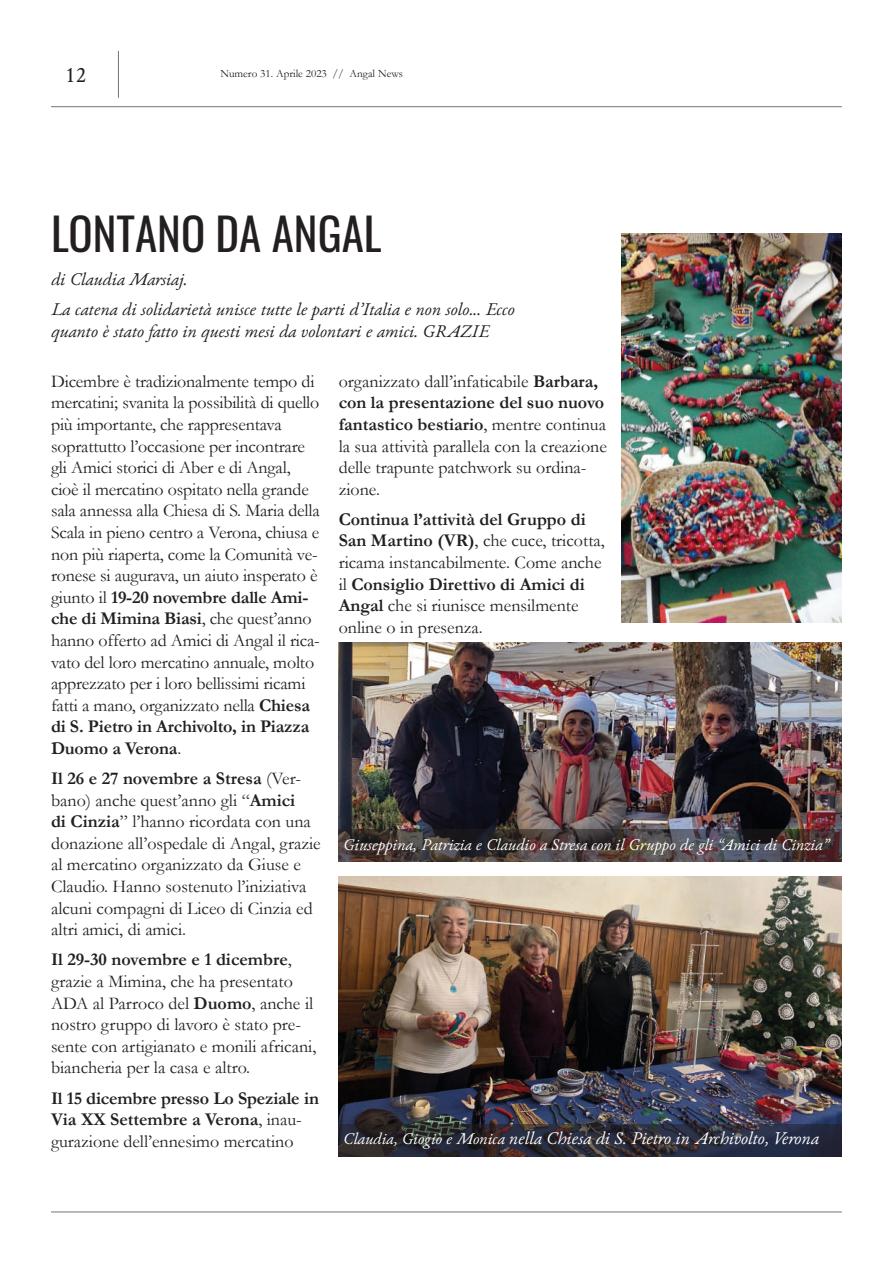
<style>
.page{position:relative;width:893px;height:1263px;background:#fff}
.page>*{position:absolute;margin:0;border:0;box-sizing:border-box;transform-origin:0 0}
.t1{font:45px "Oswald";color:#231f20}
.t2{font:22.5px "Crimson Text";color:#231f20}
.t3{font:18px/21.6px "Garamond";color:#231f20}
.t4{font:italic 18px/30.2px "EB Garamond 12";color:#231f20}
.t5{font:700 18px/21.6px "Garamond";letter-spacing:-.01em;color:#231f20}
.t6{font:italic 18px "EB Garamond 12";color:#fff}
.t7{font:italic 16.5px "EB Garamond 12";color:#fff}
.t8{font:11.25px "Garamond";color:#231f20}
.s1{font-weight:700}
.s2{font-weight:400}
.s3{font-size:16.5px}
</style>
<div class="page">
<hr style="left:51px;top:106px;width:791px;height:1px;background:#747373">
<hr style="left:118px;top:51px;width:1px;height:47px;background:#747373">
<hr style="left:51px;top:1211px;width:791px;height:1px;background:#747373">
<img style="left:621px;top:233px;width:221px;height:390px">
<img style="left:339px;top:876px;width:503px;height:248px">
<img style="left:339px;top:642px;width:503px;height:188px">
<svg style="left:339px;top:830px;width:503px;height:32px;background:#463c3d"></svg>
<svg style="left:339px;top:1124px;width:503px;height:32px;background:#2b2b37"></svg>
<p class="t2" style="left:65px;top:60px;width:23px">12</p>
<p class="t8" style="left:220px;top:66px;width:184px">Numero 31. Aprile 2023 // Angal News</p>
<h1 class="t1" style="left:51px;top:194px;width:332px">LONTANO DA ANGAL</h1>
<p class="t4" style="left:51px;top:263px;width:465px">di Claudia Marsiaj.<br>La catena di solidarietà unisce tutte le parti d’Italia e non solo... Ecco</p>
<p class="t4" style="left:51px;top:315px;width:440px">quanto è stato fatto in questi mesi da volontari e amici. GRAZIE</p>
<p class="t3" style="left:51px;top:370px;width:270px">Dicembre è tradizionalmente tempo di mercatini; svanita la possibilità di quello più importante, che rappresentava soprattutto l’occasione per incontrare gli Amici storici di Aber e di Angal, cioè il mercatino ospitato nella grande sala annessa alla Chiesa di S. Maria della Scala in pieno centro a Verona, chiusa e non più riaperta, come la Comunità ve&shy;ronese si augurava, un aiuto insperato è giunto il <span class="s1">19-20 novembre dalle Ami&shy;che di Mimina Biasi</span>, che quest’anno hanno offerto ad Amici di Angal il rica&shy;vato del loro mercatino annuale, molto apprezzato per i loro bellissimi ricami fatti a mano, organizzato nella <span class="s1">Chiesa di S. Pietro in Archivolto, in Piazza Duomo a Verona</span>.</p>
<p class="t3" style="left:51px;top:767px;width:271px"><span class="s1">Il 26 e 27 novembre a Stresa</span> (Ver&shy;bano) anche quest’anno gli “<span class="s1">Amici<br>di Cinzia</span>” l’hanno ricordata con una donazione all’ospedale di Angal, grazie al mercatino organizzato da Giuse e Claudio. Hanno sostenuto l’iniziativa alcuni compagni di Liceo di Cinzia ed altri amici, di amici.</p>
<p class="t3" style="left:51px;top:948px;width:267px"><span class="s1">Il 29-30 novembre e 1 dicembre</span>, grazie a Mimina, che ha presentato ADA al Parroco del <span class="s1">Duomo</span>, anche il nostro gruppo di lavoro è stato pre&shy;sente con artigianato e monili africani, biancheria per la casa e altro.</p>
<p class="t5" style="left:51px;top:1087px;width:269px">Il 15 dicembre presso Lo Speziale in<br>Via XX Settembre a Verona<span class="s2">, inau&shy;gurazione dell’ennesimo mercatino</span></p>
<p class="t3" style="left:339px;top:370px;width:270px">organizzato dall’infaticabile <span class="s1">Barbara, con la presentazione del suo nuovo fantastico bestiario</span>, mentre continua la sua attività parallela con la creazione delle trapunte patchwork su ordina&shy;zione.</p>
<p class="t3" style="left:339px;top:508px;width:268px"><span class="s1">Continua l’attività del Gruppo di San Martino (VR)</span>, che cuce, tricotta, ricama instancabilmente. Come anche il <span class="s1">Consiglio Direttivo di Amici di Angal</span> che si riunisce mensilmente online o in presenza.</p>
<p class="t7" style="left:343px;top:831px;width:487px">Giuseppina, Patrizia e Claudio a Stresa con il Gruppo de gli “Amici di Cinzia”</p>
<p class="t6" style="left:343px;top:1123px;width:477px"><span class="s3">Claudia, Giogiò e Monica</span> nella Chiesa di S. Pietro in Archivolto, Verona</p>
</div>
